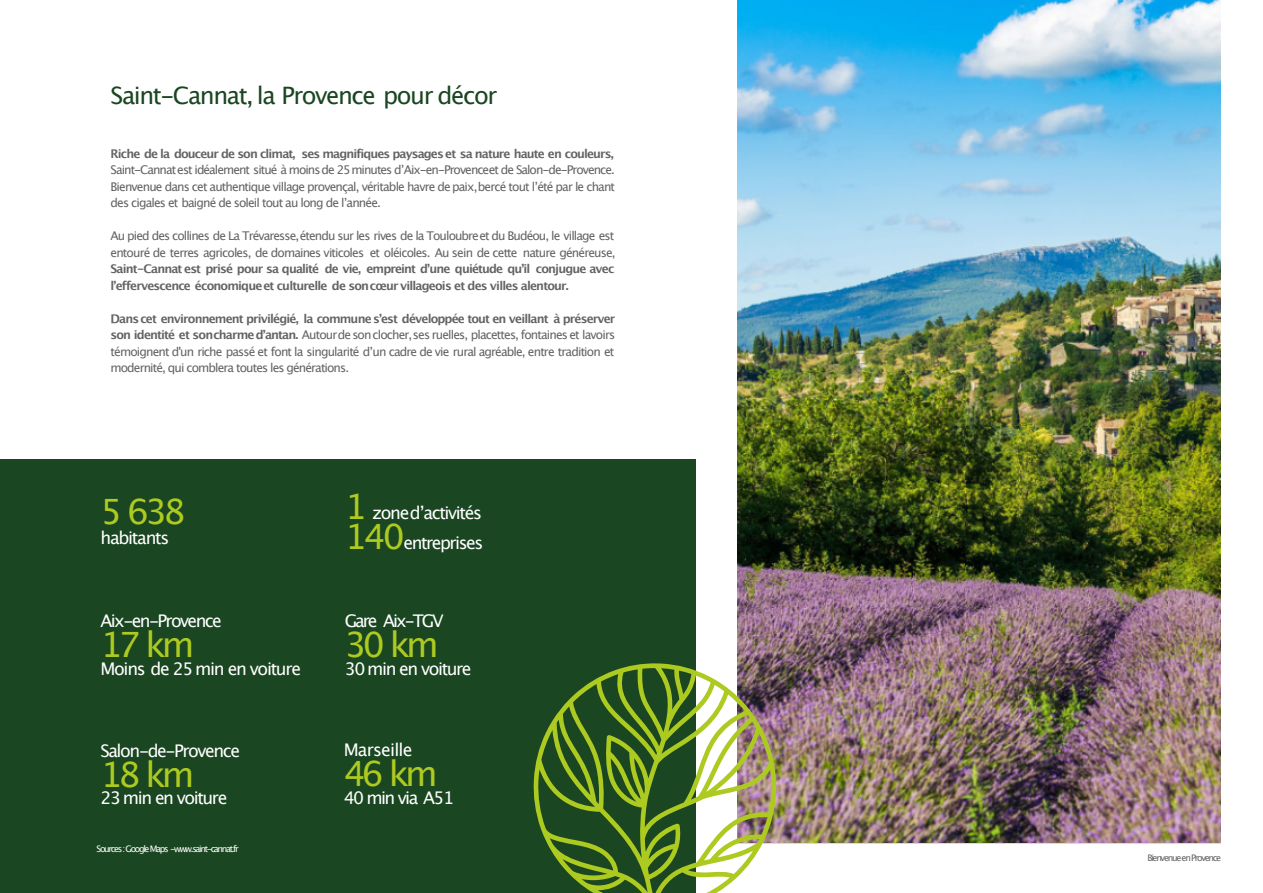
<style>
.page{position:relative;width:1263px;height:893px;background:#fff}
.page>*{position:absolute;margin:0;border:0;box-sizing:border-box;transform-origin:0 0}
.t1{font:34.95px "Lucida Grande";letter-spacing:-.115em;color:#adca20}
.t2{font:24px "Lucida Grande";letter-spacing:-.06em;color:#1a4621}
.t3{font:17.4px/30px "Lucida Grande";letter-spacing:-.08em;color:#fff}
.t4{font:17.4px "Lucida Grande";letter-spacing:-.115em;color:#fff}
.t5{font:17.4px "Lucida Grande";letter-spacing:-.045em;color:#fff}
.t6{font:12px/16.5px "Lucida Grande";letter-spacing:-.075em;color:#646363;text-align:justify}
.t7{font:700 12px/16.5px "Lucida Grande";letter-spacing:-.075em;color:#646363}
.t8{font:9px "Lucida Grande";letter-spacing:-.15em;color:#fff}
.t9{font:9px "Lucida Grande";letter-spacing:-.145em;color:#646363}
.s1{font-weight:700}
.s2{font-size:34.95px;color:#adca20}
</style>
<div class="page">
<div style="left:0;top:459px;width:695px;height:434px;background:#1a4621"></div>
<img style="left:738px;top:0;width:482px;height:843px">
<svg style="left:533px;top:663px;width:244px;height:230px"></svg>
<h2 class="t2" style="left:111px;top:85px;width:388px">Saint-Cannat, la Provence pour décor</h2>
<p class="t7" style="left:111px;top:146px;width:505px">Riche de la douceur de son climat, ses magnifiques paysages et sa nature haute en couleurs,</p>
<p class="t6" style="left:111px;top:163px;width:506px">Saint-Cannat est idéalement situé à moins de 25minutes dʼAix-en-Provenceet de Salon-de-Provence.<br>Bienvenue dans cet authentique village provençal, véritable havre de paix,bercé tout lʼété par le chant des cigales et baigné de soleil tout au long de lʼannée.</p>
<p class="t6" style="left:111px;top:229px;width:507px">Au pied des collines de La Trévaresse,étendu sur les rives de la Touloubreet du Budéou, le village est entouré de terres agricoles, de domaines viticoles et oléicoles. Au sein de cette nature généreuse,</p>
<p class="t7" style="left:111px;top:262px;width:505px">Saint-Cannat est prisé pour sa qualité de vie, empreint dʼune quiétude quʼil conjugue avec lʼeffervescence économiqueet culturelle de soncœur villageois et des villes alentour.</p>
<p class="t6" style="left:111px;top:311px;width:506px"><span class="s1">Dans cet environnement privilégié, la commune sʼest développée tout en veillant à préserver son identité et soncharme dʼantan.</span> Autourde sonclocher,ses ruelles, placettes, fontaines et lavoirs témoignent d'un riche passé et font la singularité dʼun cadre de vie rural agréable, entre tradition et modernité, qui comblera toutes les générations.</p>
<h1 class="t1" style="left:100px;top:497px;width:87px">5 638</h1>
<h3 class="t3" style="left:100px;top:524px;width:70px">habitants</h3>
<h3 class="t3" style="left:100px;top:607px;width:123px">Aix-en-Provence</h3>
<h1 class="t1" style="left:100px;top:630px;width:95px">17 km</h1>
<h3 class="t3" style="left:100px;top:655px;width:202px">Moins de 25 min en voiture</h3>
<h3 class="t3" style="left:100px;top:736px;width:141px">Salon-de-Provence</h3>
<h1 class="t1" style="left:100px;top:759px;width:95px">18 km</h1>
<h3 class="t3" style="left:100px;top:784px;width:128px">23 min en voiture</h3>
<p class="t8" style="left:97px;top:845px;width:144px">Sources : Google Maps -www.saint-cannat.fr</p>
<h3 class="t3" style="left:345px;top:499px;width:140px"><span class="s2">1</span> zonedʼactivités<br><span class="s2">140</span>entreprises</h3>
<h3 class="t4" style="left:345px;top:613px;width:100px">Gare Aix-TGV</h3>
<h1 class="t1" style="left:345px;top:630px;width:95px">30 km</h1>
<h3 class="t3" style="left:345px;top:655px;width:128px">30 min en voiture</h3>
<h3 class="t5" style="left:344px;top:743px;width:70px">Marseille</h3>
<h1 class="t1" style="left:344px;top:759px;width:95px">46 km</h1>
<h3 class="t3" style="left:344px;top:784px;width:112px">40 min via A51</h3>
<p class="t9" style="left:1147px;top:854px;width:75px">Bienvenue en Provence</p>
</div>
